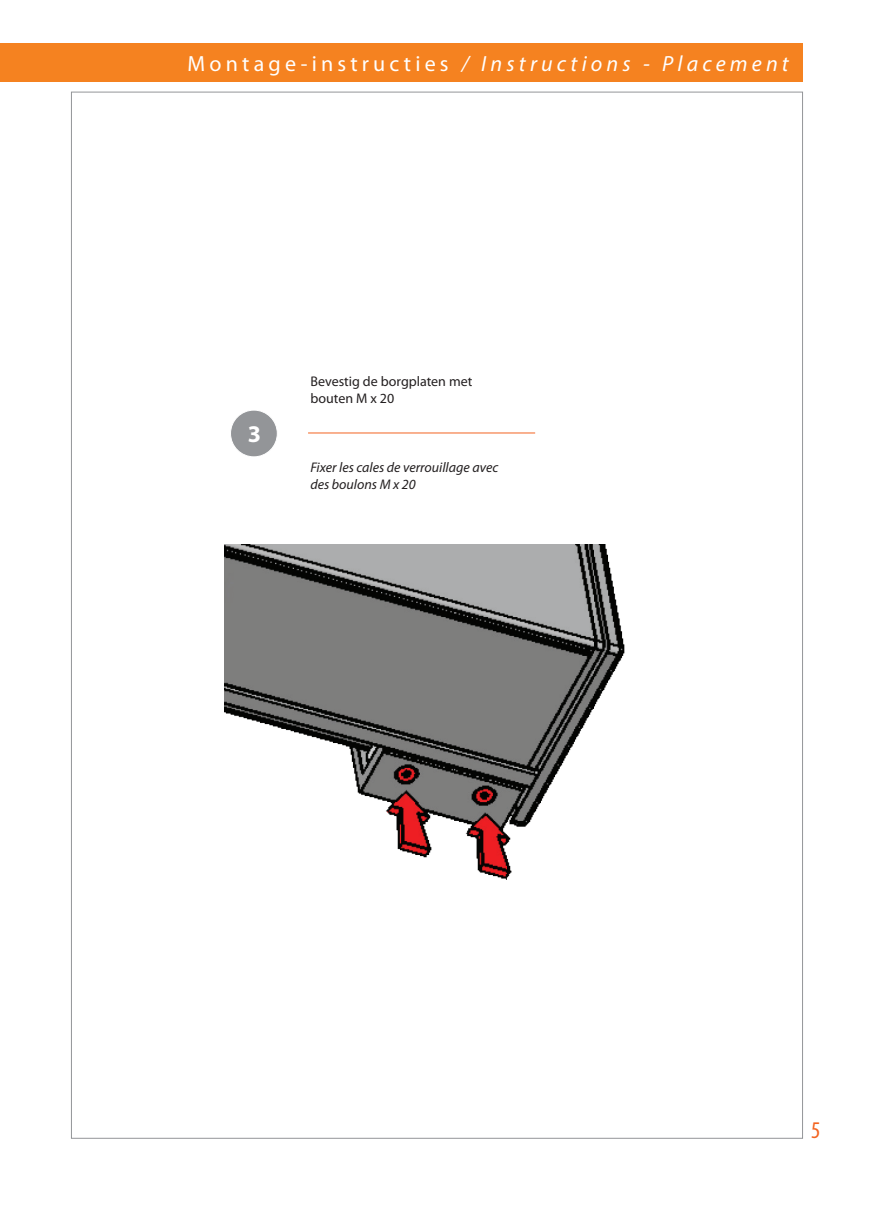
<style>
.page{position:relative;width:874px;height:1225px;background:#fff}
.page>*{position:absolute;margin:0;border:0;box-sizing:border-box;transform-origin:0 0}
.t1{font:700 24px "Myriad Pro";color:#fff}
.t2{font:condensed 24px "Myriad Pro";color:#f36421}
.t3{font:italic 22px "Myriad Pro";letter-spacing:.19em;color:#fff}
.t4{font:italic 14px/16.8px "Myriad Pro";color:#231f20}
.t5{font:14px/16.8px "Myriad Pro";color:#231f20}
.s1{font-style:normal}
</style>
<div class="page">
<div style="left:0;top:43px;width:802px;height:39px;background:#f58220"></div>
<img style="left:224px;top:545px;width:401px;height:335px">
<hr style="left:308px;top:432px;width:227px;height:1px;background:#f36421">
<div style="left:230px;top:410px;width:47px;height:47px;background:#939598;border-radius:50%"></div>
<div style="left:230px;top:409px;width:48px;height:48px;border:1px solid #fff;border-radius:50%"></div>
<h2 class="t3" style="left:187px;top:50px;width:602px"><span class="s1">Montage-instructies</span> / Instructions - Placement</h2>
<p class="t1" style="left:247px;top:419px;width:15px">3</p>
<p class="t5" style="left:310px;top:373px;width:163px">Bevestig de borgplaten met bouten M x 20</p>
<p class="t4" style="left:310px;top:459px;width:189px">Fixer les cales de verrouillage avec des boulons M x 20</p>
<p class="t2" style="left:810px;top:1115px;width:11px">5</p>
</div>
